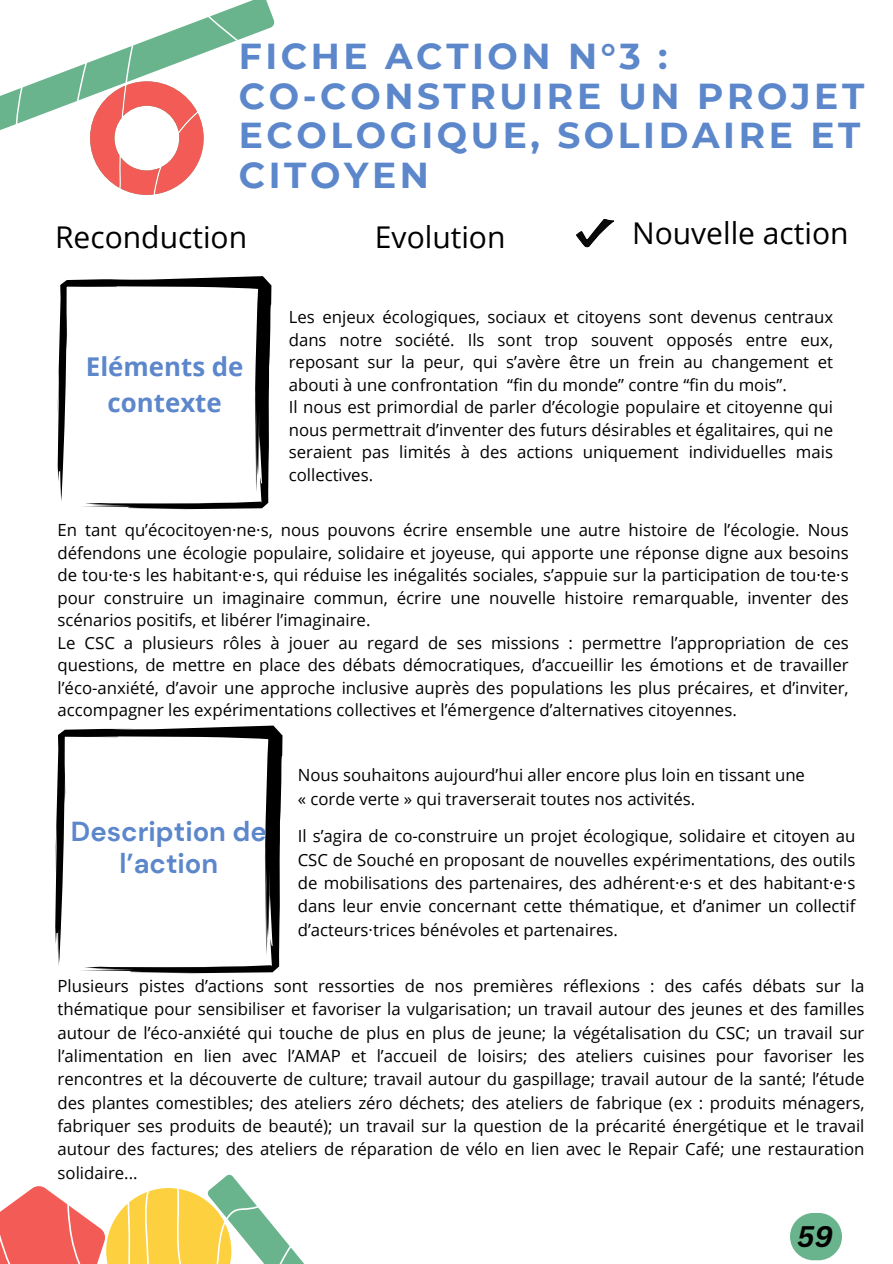
<style>
.page{position:relative;width:893px;height:1264px;background:#fff}
.page>*{position:absolute;margin:0;border:0;box-sizing:border-box;transform-origin:0 0}
.t1{font:700 36px/39.3px "Montserrat";letter-spacing:.1em;color:#5c87cb}
.t2{font:30px "Open Sans";color:#000}
.t3{font:italic 700 28.95px "Canva Sans";color:#000}
.t4{font:700 27.45px/32px "DM Sans";color:#5c87cb;text-align:center}
.t5{font:700 25.8px/35.8px "Open Sans";color:#5c87cb;text-align:center}
.t6{font:16.8px/22.5px "Open Sans";color:#000;text-align:justify}
</style>
<div class="page">
<svg style="left:0;top:1174px;width:304px;height:89px"></svg>
<svg style="left:0;top:0;width:275px;height:195px"></svg>
<svg style="left:58px;top:276px;width:213px;height:233px"></svg>
<svg style="left:55px;top:725px;width:227px;height:248px"></svg>
<svg style="left:576px;top:219px;width:37px;height:28px"></svg>
<div style="left:790px;top:1212px;width:51px;height:48px;background:#69b48d;border-radius:24px"></div>
<h3 class="t1" style="left:239px;top:37px;width:627px">FICHE ACTION N°3 :<br>CO-CONSTRUIRE UN PROJET<br>ECOLOGIQUE, SOLIDAIRE ET<br>CITOYEN</h3>
<h3 class="t2" style="left:55px;top:215px;width:193px">Reconduction</h3>
<h3 class="t2" style="left:375px;top:215px;width:132px">Evolution</h3>
<p class="t2" style="left:632px;top:212px;width:218px">Nouvelle action</p>
<p class="t5" style="left:86px;top:348px;width:159px">Eléments de contexte</p>
<p class="t6" style="left:289px;top:305px;width:546px">Les enjeux écologiques, sociaux et citoyens sont devenus centraux dans notre société. Ils sont trop souvent opposés entre eux, reposant sur la peur, qui s’avère être un frein au changement et abouti à une confrontation “fin du monde” contre “fin du mois”.</p>
<h1 class="t6" style="left:289px;top:395px;width:546px">Il nous est primordial de parler d’écologie populaire et citoyenne qui nous permettrait d’inventer des futurs désirables et égalitaires, qui ne seraient pas limités à des actions uniquement individuelles mais collectives.</h1>
<p class="t6" style="left:58px;top:518px;width:792px">En tant qu’écocitoyen·ne·s, nous pouvons écrire ensemble une autre histoire de l’écologie. Nous défendons une écologie populaire, solidaire et joyeuse, qui apporte une réponse digne aux besoins de tou·te·s les habitant·e·s, qui réduise les inégalités sociales, s’appuie sur la participation de tou·te·s pour construire un imaginaire commun, écrire une nouvelle histoire remarquable, inventer des scénarios positifs, et libérer l’imaginaire.</p>
<p class="t6" style="left:58px;top:631px;width:792px">Le CSC a plusieurs rôles à jouer au regard de ses missions : permettre l’appropriation de ces questions, de mettre en place des débats démocratiques, d’accueillir les émotions et de travailler l’éco-anxiété, d’avoir une approche inclusive auprès des populations les plus précaires, et d’inviter, accompagner les expérimentations collectives et l’émergence d’alternatives citoyennes.</p>
<h4 class="t4" style="left:71px;top:815px;width:197px">Description de l’action</h4>
<p class="t6" style="left:298px;top:763px;width:508px">Nous souhaitons aujourd’hui aller encore plus loin en tissant une</p>
<p class="t6" style="left:298px;top:787px;width:399px">« corde verte » qui traverserait toutes nos activités.</p>
<p class="t6" style="left:298px;top:824px;width:559px;line-height:23.4px">Il s’agira de co-construire un projet écologique, solidaire et citoyen au CSC de Souché en proposant de nouvelles expérimentations, des outils de mobilisations des partenaires, des adhérent·e·s et des habitant·e·s dans leur envie concernant cette thématique, et d’animer un collectif d’acteurs·trices bénévoles et partenaires.</p>
<h2 class="t6" style="left:58px;top:973px;width:808px;line-height:23.4px">Plusieurs pistes d’actions sont ressorties de nos premières réflexions : des cafés débats sur la thématique pour sensibiliser et favoriser la vulgarisation; un travail autour des jeunes et des familles autour de l’éco-anxiété qui touche de plus en plus de jeune; la végétalisation du CSC; un travail sur l’alimentation en lien avec l’AMAP et l’accueil de loisirs; des ateliers cuisines pour favoriser les rencontres et la découverte de culture; travail autour du gaspillage; travail autour de la santé; l’étude des plantes comestibles; des ateliers zéro déchets; des ateliers de fabrique (ex : produits ménagers, fabriquer ses produits de beauté); un travail sur la question de la précarité énergétique et le travail autour des factures; des ateliers de réparation de vélo en lien avec le Repair Café; une restauration solidaire...</h2>
<p class="t3" style="left:797px;top:1215px;width:38px">59</p>
</div>
